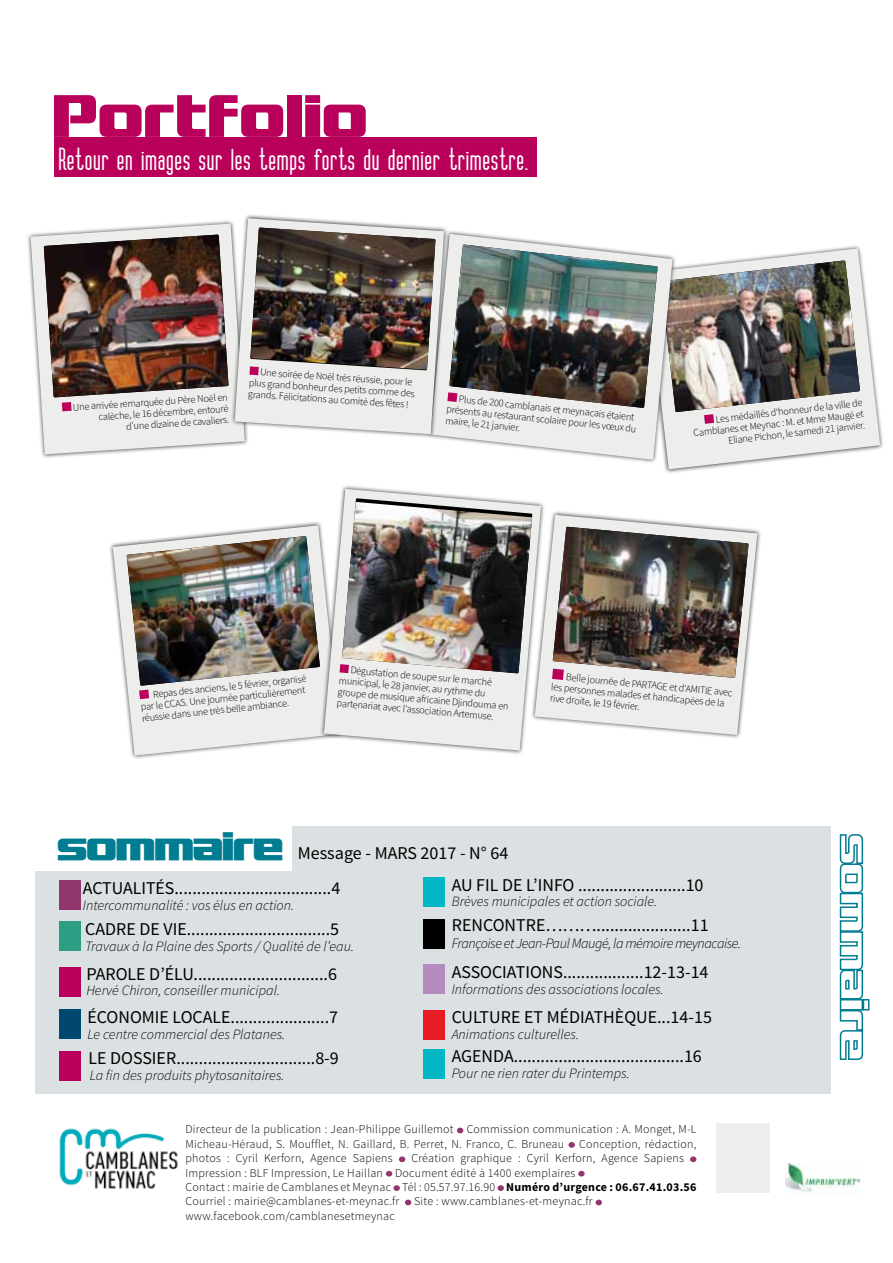
<style>
.page{position:relative;width:893px;height:1263px;background:#fff}
.page>*{position:absolute;margin:0;border:0;box-sizing:border-box;transform-origin:0 0}
.t1{font:700 55.5px "Interceptor";letter-spacing:.04em;color:#b9005a}
.t2{font:700 27px "Vertigo FLF";color:#fff}
.t3{font:18px "Source Sans Pro";color:#000}
.t4{font:italic 300 14.25px "Source Sans Pro";color:#000}
.t5{font:italic 300 14.25px "Source Sans Pro";letter-spacing:-.03em;color:#000}
.t6{font:300 12px/14.4px "Source Sans Pro";letter-spacing:.02em;color:#000}
.t7{font:300 10.35px/11.2px "Source Sans Pro";color:#000}
.t8{font:300 10.2px/11.4px "Source Sans Pro";color:#000}
.s1{font-family:"Interceptor";font-weight:700;font-size:37.5px;color:#007d91}
.s2{font-weight:700}
</style>
<div class="page">
<div style="left:642px;top:244px;width:243px;height:230px;background:#000;opacity:.75"></div>
<svg style="left:646px;top:248px;width:234px;height:221px;fill:#ededeb"></svg>
<div style="left:26px;top:219px;width:223px;height:240px;background:#000;opacity:.75"></div>
<svg style="left:31px;top:224px;width:214px;height:230px;fill:#ededeb"></svg>
<div style="left:109px;top:521px;width:236px;height:239px;background:#000;opacity:.75"></div>
<svg style="left:113px;top:525px;width:227px;height:231px;fill:#ededeb"></svg>
<div style="left:54px;top:138px;width:482px;height:39px;background:#b9005a"></div>
<svg style="left:457px;top:1127px;width:6px;height:6px"></svg>
<div style="left:568px;top:1142px;width:7px;height:6px;background:#92376e;border-radius:50%"></div>
<svg style="left:399px;top:1156px;width:6px;height:6px"></svg>
<svg style="left:690px;top:1156px;width:6px;height:6px"></svg>
<svg style="left:386px;top:1171px;width:6px;height:5px"></svg>
<svg style="left:578px;top:1171px;width:7px;height:5px"></svg>
<div style="left:393px;top:1185px;width:7px;height:6px;background:#92376e;border-radius:50%"></div>
<svg style="left:498px;top:1185px;width:6px;height:6px"></svg>
<svg style="left:405px;top:1199px;width:6px;height:6px"></svg>
<svg style="left:596px;top:1199px;width:6px;height:6px"></svg>
<img style="left:44px;top:235px;width:185px;height:176px">
<img style="left:127px;top:536px;width:193px;height:163px">
<img style="left:59px;top:1128px;width:119px;height:61px">
<img style="left:786px;top:1163px;width:74px;height:31px">
<div style="left:716px;top:1123px;width:54px;height:69px;background:#ededeb"></div>
<div style="left:426px;top:230px;width:251px;height:234px;background:#000;opacity:.75"></div>
<svg style="left:430px;top:234px;width:242px;height:226px;fill:#ededeb"></svg>
<div style="left:530px;top:510px;width:232px;height:229px;background:#000;opacity:.75"></div>
<svg style="left:545px;top:515px;width:212px;height:220px;fill:#ededeb"></svg>
<img style="left:552px;top:527px;width:197px;height:153px">
<img style="left:449px;top:244px;width:411px;height:180px">
<div style="left:231px;top:214px;width:218px;height:225px;background:#000;opacity:.75"></div>
<svg style="left:235px;top:218px;width:209px;height:216px;background:#e7e7e5"></svg>
<img style="left:249px;top:227px;width:187px;height:148px">
<div style="left:35px;top:827px;width:831px;height:267px;background:#dbe1e2"></div>
<div style="left:31px;top:816px;width:261px;height:54px;background:#fff"></div>
<div style="left:831px;top:816px;width:54px;height:278px;background:#fff"></div>
<svg style="left:839px;top:834px;width:31px;height:226px"></svg>
<div style="left:59px;top:921px;width:22px;height:30px;background:#2d9d83"></div>
<div style="left:59px;top:1009px;width:22px;height:30px;background:#00486e"></div>
<div style="left:423px;top:964px;width:22px;height:30px;background:#b48abf"></div>
<div style="left:423px;top:1049px;width:22px;height:30px;background:#00b8c5"></div>
<div style="left:59px;top:967px;width:22px;height:30px;background:#b9005a"></div>
<div style="left:423px;top:919px;width:22px;height:30px;background:#000"></div>
<div style="left:320px;top:485px;width:225px;height:270px;background:#000;opacity:.75"></div>
<svg style="left:324px;top:489px;width:217px;height:262px;fill:#ededeb"></svg>
<img style="left:340px;top:498px;width:192px;height:175px">
<div style="left:59px;top:880px;width:21px;height:30px;background:#92376e"></div>
<div style="left:59px;top:1051px;width:22px;height:29px;background:#b9005a"></div>
<div style="left:423px;top:877px;width:22px;height:30px;background:#00b8c5"></div>
<div style="left:423px;top:1010px;width:22px;height:30px;background:#e71c23"></div>
<h1 class="t1" style="left:55px;top:79px;width:315px">Portfolio</h1>
<h2 class="t2" style="left:58px;top:142px;width:472px">Retour en images sur les temps forts du dernier trimestre.</h2>
<p class="t8" style="left:73px;top:402px;width:157px;text-align:right;rotate:-4deg">Une arrivée remarquée du Père Noël en calèche, le 16 décembre, entouré d’une dizaine de cavaliers.</p>
<p class="t8" style="left:250px;top:365px;width:168px;text-indent:11px;rotate:4deg">Une soirée de Noël très réussie, pour le plus grand bonheur des petits comme des grands. Félicitations au comité des fêtes !</p>
<p class="t7" style="left:448px;top:392px;width:192px;text-indent:11px;rotate:6deg">Plus de 200 camblanais et meynacais étaient présents au restaurant scolaire pour les vœux du maire, le 21 janvier.</p>
<p class="t7" style="left:692px;top:415px;width:173px;text-align:right;rotate:-6deg">Les médaillés d’honneur de la ville de<br>Camblanes et Meynac : M. et Mme Maugé et<br>Eliane Pichon, le samedi 21 janvier.</p>
<p class="t7" style="left:139px;top:690px;width:169px;text-indent:13px;rotate:-6deg">Repas des anciens, le 5 février, organisé par le CCAS. Une journée particulièrement réussie dans une très belle ambiance.</p>
<p class="t8" style="left:340px;top:663px;width:173px;text-indent:11px;rotate:5deg">Dégustation de soupe sur le marché municipal, le 28 janvier, au rythme du groupe de musique africaine Djindouma en partenariat avec l’association Artemuse.</p>
<p class="t7" style="left:553px;top:671px;width:183px;text-indent:14px;rotate:5deg">Belle journée de PARTAGE et d’AMITIE avec les personnes malades et handicapées de la rive droite, le 19 février.</p>
<h3 class="t3" style="left:59px;top:842px;width:451px"><span class="s1">sommaire</span> MESSAGE - MARS 2017 - N° 64</h3>
<h3 class="t3" style="left:83px;top:876px;width:259px">ACTUALITÉS...................................4</h3>
<p class="t4" style="left:83px;top:896px;width:213px">Intercommunalité : vos élus en action.</p>
<h3 class="t3" style="left:85px;top:917px;width:255px">CADRE DE VIE................................5</h3>
<p class="t4" style="left:85px;top:938px;width:270px">Travaux à la Plaine des Sports / Qualité de l’eau.</p>
<h3 class="t3" style="left:86px;top:962px;width:252px">PAROLE D’ÉLU..............................6</h3>
<p class="t4" style="left:86px;top:982px;width:195px">Hervé Chiron, conseiller municipal.</p>
<h3 class="t3" style="left:88px;top:1005px;width:252px">ÉCONOM IE LOCALE......................7</h3>
<p class="t4" style="left:88px;top:1025px;width:199px">Le centre commercial des Platanes.</p>
<h3 class="t3" style="left:89px;top:1047px;width:252px">LE DOSSIER...............................8-9</h3>
<p class="t4" style="left:90px;top:1067px;width:196px">La fin des produits phytosanitaires.</p>
<h3 class="t3" style="left:452px;top:874px;width:253px">AU FI L DE L’I NFO ........................10</h3>
<p class="t4" style="left:452px;top:893px;width:207px">Brèves municipales et action sociale.</p>
<h3 class="t3" style="left:452px;top:914px;width:258px">RENCONTRE……….....................11</h3>
<p class="t5" style="left:452px;top:934px;width:291px">Françoise et Jean-Paul Maugé, la mémoire meynacaise.</p>
<h3 class="t3" style="left:452px;top:961px;width:258px">ASSOCIATIONS..................12-13-14</h3>
<p class="t4" style="left:452px;top:980px;width:214px">Informations des associations locales.</p>
<h3 class="t3" style="left:452px;top:1005px;width:262px">CULTURE ET M ÉDIATHÈQUE...14-15</h3>
<p class="t4" style="left:452px;top:1025px;width:129px">Animations culturelles.</p>
<h3 class="t3" style="left:452px;top:1044px;width:252px">AGENDA......................................16</h3>
<p class="t4" style="left:452px;top:1064px;width:180px">Pour ne rien rater du Printemps.</p>
<p class="t6" style="left:185px;top:1122px;width:512px">Directeur de la publication : Jean-Philippe Guillemot Commission communication : A. Monget, M-L<br>Micheau-Héraud, S. Moufflet, N. Gaillard, B. Perret, N. Franco, C. Bruneau</p>
<p class="t6" style="left:579px;top:1137px;width:119px">Conception, rédaction,</p>
<p class="t6" style="left:185px;top:1151px;width:512px;text-indent:226px">Création graphique : Cyril Kerforn, Agence Sapiens Impression : BLF Impression, Le Haillan Document édité à 1400 exemplaires<br>Contact : mairie de Camblanes et Meynac Tél : 05.57.97.16.90 <span class="s2">Numéro d’urgence : 06.67.41.03.56<br></span>Courriel : mairie@camblanes-et-meynac.fr Site : www.camblanes-et-meynac.fr www.facebook.com/camblanesetmeynac</p>
<p class="t6" style="left:185px;top:1151px;width:209px">photos : Cyril Kerforn, Agence Sapiens</p>
</div>
